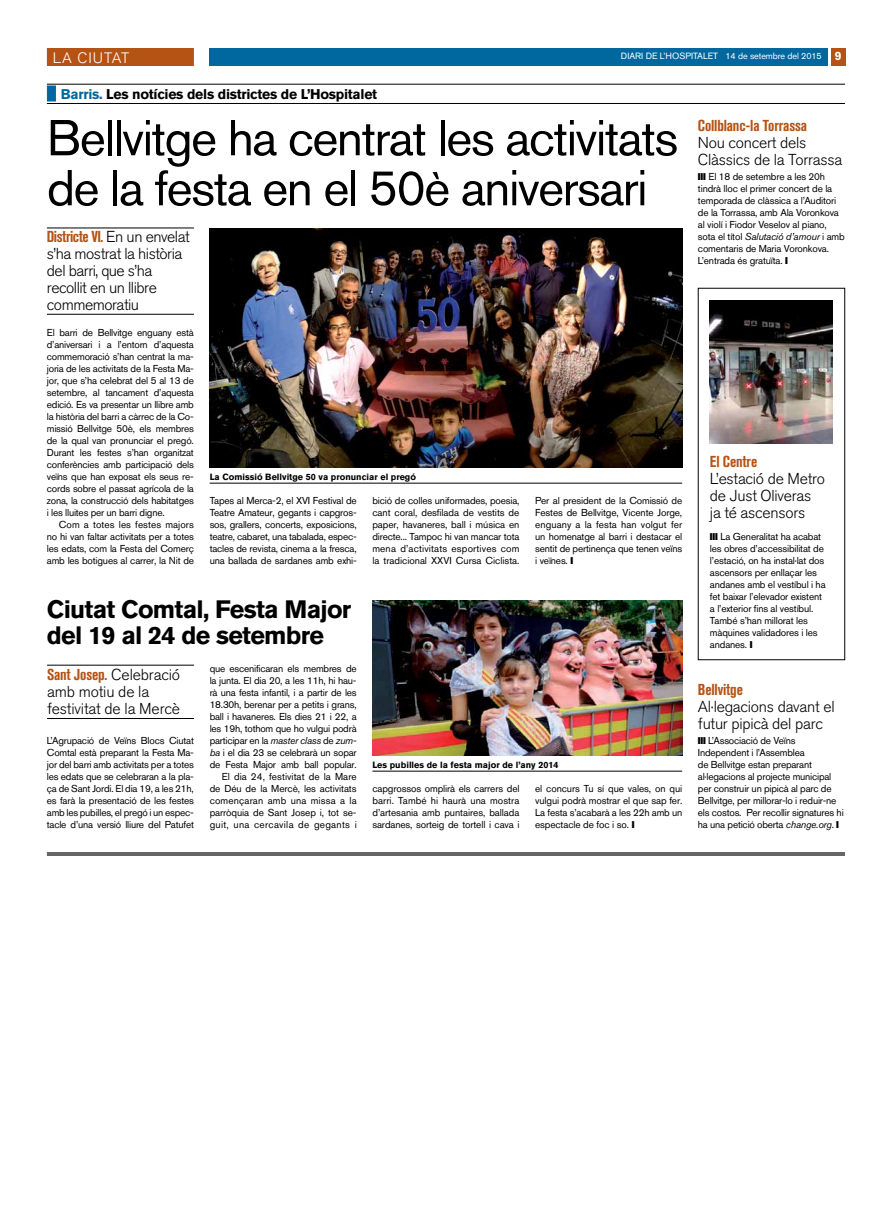
<style>
.page{position:relative;width:893px;height:1220px;background:#fff}
.page>*{position:absolute;margin:0;border:0;box-sizing:border-box;transform-origin:0 0}
.t1{font:50px/50px "Akzidenz Grotesk BQ";letter-spacing:-.03em;color:#000}
.t2{font:700 25px/26px "Akzidenz Grotesk BQ";letter-spacing:-.03em;color:#000}
.t3{font:300 15.8px/17px "Akzidenz Grotesk BQ";letter-spacing:-.015em;color:#000}
.t4{font:700 condensed 15.8px "Akzidenz Grotesk BQ";letter-spacing:-.01em;color:#b45314}
.t5{font:300 15px "Akzidenz Grotesk BQ";letter-spacing:.06em;color:#fff}
.t6{font:700 14px "Akzidenz Grotesk BQ";letter-spacing:-.02em;color:#000}
.t7{font:10px/12px "Akzidenz Grotesk BQ";letter-spacing:-.015em;color:#000;text-align:justify}
.t8{font:700 9px "Akzidenz Grotesk BQ";color:#000}
.t9{font:9px "Akzidenz Grotesk BQ";color:#fff}
.s1{font-style:inherit}
.s2{font-weight:700;font-size:12px}
.s3{color:#00689e}
.s4{font-weight:700;font-stretch:condensed;color:#b45314}
.s5{font-style:italic}
</style>
<div class="page">
<div style="left:210px;top:48px;width:618px;height:18px;background:#00689e"></div>
<div style="left:831px;top:48px;width:14px;height:18px;background:#b45314"></div>
<div style="left:47px;top:48px;width:147px;height:18px;background:#b45314"></div>
<img style="left:210px;top:228px;width:472px;height:240px">
<hr style="left:47px;top:852px;width:798px;height:4px;background:#666">
<hr style="left:47px;top:84px;width:798px;height:1px;background:#000">
<hr style="left:47px;top:103px;width:798px;height:1px;background:#000">
<div style="left:47px;top:86px;width:9px;height:16px;background:#00689e;border:1px solid #00689e"></div>
<hr style="left:47px;top:228px;width:147px;height:1px;background:#000">
<hr style="left:47px;top:314px;width:147px;height:1px;background:#000">
<hr style="left:210px;top:483px;width:472px;height:1px;background:#000">
<hr style="left:47px;top:665px;width:147px;height:1px;background:#000">
<hr style="left:47px;top:718px;width:147px;height:1px;background:#000">
<img style="left:372px;top:600px;width:310px;height:156px">
<hr style="left:372px;top:771px;width:310px;height:1px;background:#000">
<img style="left:710px;top:300px;width:123px;height:144px">
<h3 class="t5" style="left:53px;top:49px;width:78px">la ciutat</h3>
<p class="t9" style="left:621px;top:51px;width:222px">DIARI DE L’HOSPITALET <span class="s1">14 de setembre del 2015</span> <span class="s2">9</span></p>
<h3 class="t6" style="left:61px;top:86px;width:318px"><span class="s3">Barris.</span> Les notícies dels districtes de L’Hospitalet</h3>
<h1 class="t1" style="left:47px;top:113px;width:633px">Bellvitge ha centrat les activitats de la festa en el 50è aniversari</h1>
<h3 class="t3" style="left:47px;top:228px;width:144px"><span class="s4">Districte VI.</span> En un envelat s’ha mostrat la història del barri, que s’ha recollit en un llibre commemoratiu</h3>
<p class="t7" style="left:47px;top:326px;width:149px">El barri de Bellvitge enguany està d’aniversari i a l’entorn d’aquesta commemoració s’han centrat la ma&shy;joria de les activitats de la Festa Ma&shy;jor, que s’ha celebrat del 5 al 13 de setembre, al tancament d’aquesta edició. Es va presentar un llibre amb la història del barri a càrrec de la Co&shy;missió Bellvitge 50è, els membres de la qual van pronunciar el pregó.<br>Durant les festes s’han organitzat conferències amb participació dels veïns que han exposat els seus re&shy;cords sobre el passat agrícola de la zona, la construcció dels habitatges i les lluites per un barri digne.</p>
<p class="t7" style="left:47px;top:518px;width:149px;text-indent:12px">Com a totes les festes majors no hi van faltar activitats per a totes les edats, com la Festa del Comerç amb les botigues al carrer, la Nit de</p>
<p class="t8" style="left:210px;top:472px;width:208px">La Comissió Bellvitge 50 va pronunciar el pregó</p>
<p class="t7" style="left:210px;top:494px;width:149px">Tapes al Merca-2, el XVI Festival de Teatre Amateur, gegants i capgros&shy;sos, grallers, concerts, exposicions, teatre, cabaret, una tabalada, espec&shy;tacles de revista, cinema a la fresca, una ballada de sardanes amb exhi-</p>
<p class="t7" style="left:372px;top:494px;width:149px">bició de colles uniformades, poesia, cant coral, desfilada de vestits de paper, havaneres, ball i música en directe... Tampoc hi van mancar tota mena d’activitats esportives com la tradicional XXVI Cursa Ciclista.</p>
<p class="t7" style="left:535px;top:494px;width:149px">Per al president de la Comissió de Festes de Bellvitge, Vicente Jorge, enguany a la festa han volgut fer un homenatge al barri i destacar el sentit de pertinença que tenen veïns i veïnes.</p>
<h2 class="t2" style="left:47px;top:596px;width:306px">Ciutat Comtal, Festa Major del 19 al 24 de setembre</h2>
<h3 class="t3" style="left:47px;top:667px;width:135px"><span class="s4">Sant Josep.</span> Celebració amb motiu de la festivitat de la Mercè</h3>
<p class="t7" style="left:47px;top:734px;width:149px">L’Agrupació de Veïns Blocs Ciutat Comtal està preparant la Festa Ma&shy;jor del barri amb activitats per a totes les edats que se celebraran a la pla&shy;ça de Sant Jordi. El dia 19, a les 21h, es farà la presentació de les festes amb les pubilles, el pregó i un espec&shy;tacle d’una versió lliure del Patufet</p>
<p class="t7" style="left:210px;top:662px;width:149px;text-align:right">que escenificaran els membres de la junta. El dia 20, a les 11h, hi hau&shy;rà una festa infantil, i a partir de les 18.30h, berenar per a petits i grans, ball i havaneres. Els dies 21 i 22, a les 19h, tothom que ho vulgui podrà participar en la <span class="s5">master class</span> de <span class="s5">zum&shy;ba</span> i el dia 23 se celebrarà un sopar de Festa Major amb ball popular.<br>El dia 24, festivitat de la Mare de Déu de la Mercè, les activitats començaran amb una missa a la parròquia de Sant Josep i, tot se&shy;guit, una cercavila de gegants i</p>
<p class="t8" style="left:372px;top:760px;width:188px">Les pubilles de la festa major de l’any 2014</p>
<p class="t7" style="left:372px;top:782px;width:149px">capgrossos omplirà els carrers del barri. També hi haurà una mostra d’artesania amb puntaires, ballada sardanes, sorteig de tortell i cava i</p>
<p class="t7" style="left:535px;top:782px;width:149px">el concurs Tu sí que vales, on qui vulgui podrà mostrar el que sap fer.<br>La festa s’acabarà a les 22h amb un espectacle de foc i so.</p>
<h3 class="t4" style="left:698px;top:117px;width:111px">Collblanc-la Torrassa</h3>
<h3 class="t3" style="left:698px;top:134px;width:146px">Nou concert dels<br>Clàssics de la Torrassa</h3>
<p class="t7" style="left:698px;top:170px;width:148px;text-align:left;text-indent:10px">El 18 de setembre a les 20h tindrà lloc el primer concert de la temporada de clàssica a l’Auditori de la Torrassa, amb Ala Voronkova al violí i Fiodor Veselov al piano, sota el títol <span class="s5">Salutació d’amour</span> i amb comentaris de Maria Voronkova.<br>L’entrada és gratuïta.</p>
<h3 class="t4" style="left:710px;top:453px;width:49px">El Centre</h3>
<h3 class="t3" style="left:710px;top:470px;width:117px">L’estació de Metro de Just Oliveras ja té ascensors</h3>
<p class="t7" style="left:710px;top:530px;width:117px;text-align:left;text-indent:10px">La Generalitat ha acabat les obres d’accessibilitat de l’estació, on ha instal·lat dos ascensors per enllaçar les andanes amb el vestíbul i ha fet baixar l’elevador existent a l’exterior fins al vestíbul.<br>També s’han millorat les màquines validadores i les andanes.</p>
<h3 class="t4" style="left:698px;top:681px;width:46px">Bellvitge</h3>
<h3 class="t3" style="left:698px;top:698px;width:138px">Al·legacions davant el futur pipicà del parc</h3>
<p class="t7" style="left:698px;top:734px;width:147px;text-align:left;text-indent:10px">L’Associació de Veïns<br>Independent i l’Assemblea<br>de Bellvitge estan preparant al·legacions al projecte municipal per construir un pipicà al parc de<br>Bellvitge, per millorar-lo i reduir-ne els costos. Per recollir signatures hi ha una petició oberta <span class="s5">change.org</span>.</p>
</div>
